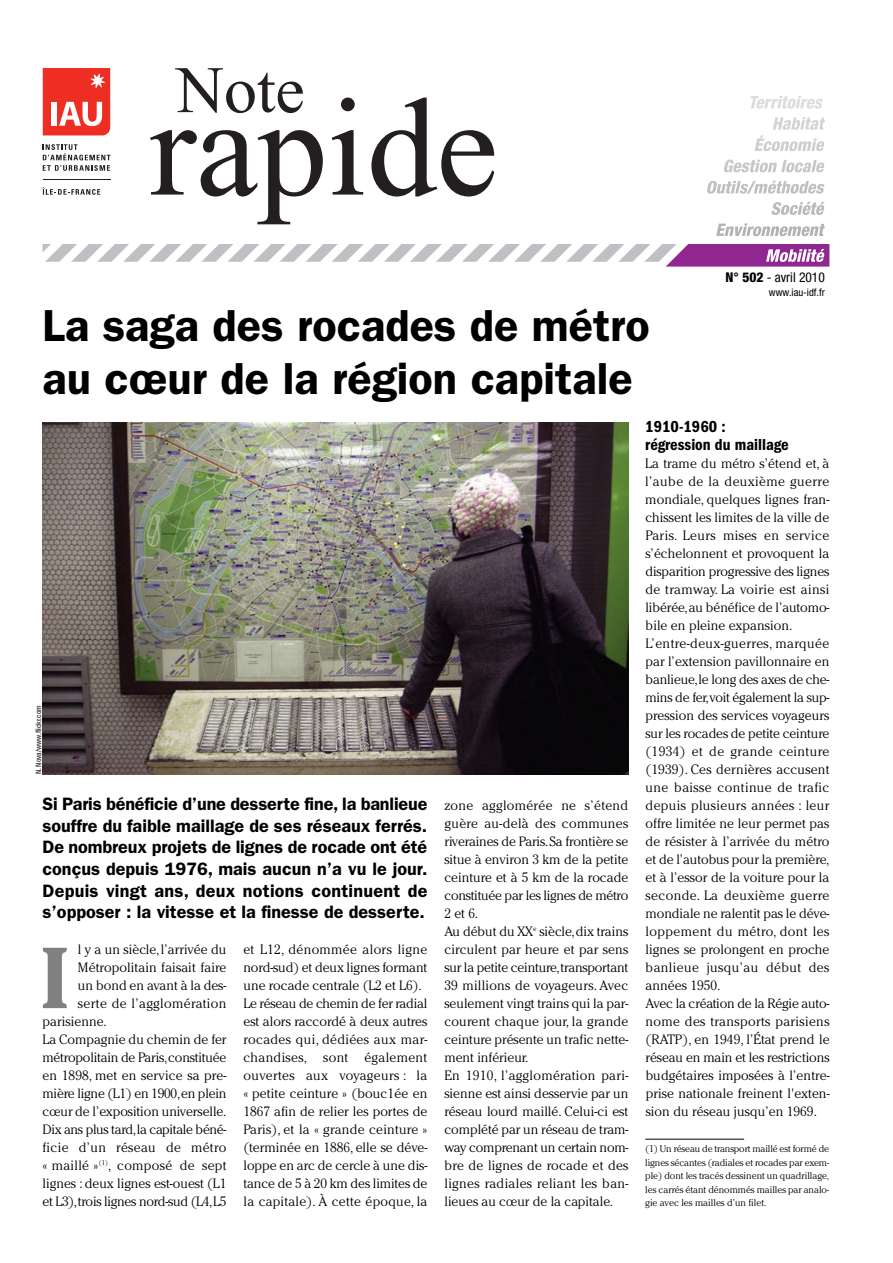
<style>
.page{position:relative;width:893px;height:1263px;background:#fff}
.page>*{position:absolute;margin:0;border:0;box-sizing:border-box;transform-origin:0 0}
.t1{font:139.8px "Times New Roman";color:#231f20}
.t2{font:700 85.8px "Cheltenham";color:#808080}
.t3{font:66.3px "Times New Roman";color:#231f20}
.t4{font:600 45px/52.5px "Franklin Gothic";color:#000}
.t5{font:600 18px/21.6px "Franklin Gothic";color:#000;text-align:justify}
.t6{font:600 condensed 16.5px/18px "Franklin Gothic";color:#000}
.t7{font:300 13.5px/18px "Cheltenham";letter-spacing:.005em;color:#000}
.t8{font:300 13.5px "Cheltenham";letter-spacing:.025em;color:#000}
.t9{font:300 13.5px "Cheltenham";letter-spacing:-.015em;color:#000}
.t10{font:300 13.5px "Cheltenham";letter-spacing:-.02em;color:#000}
.t11{font:300 13.5px "Cheltenham";letter-spacing:-.025em;color:#000}
.t12{font:condensed 13.5px "Helvetica Neue";color:#000}
.t13{font:condensed 10.5px "Helvetica Neue";color:#000}
.t14{font:300 9.75px/13.5px "Cheltenham";letter-spacing:-.005em;color:#000;text-align:justify}
.t15{font:500 condensed 7.5px "Helvetica Neue";color:#333}
.s1{font-weight:800}
</style>
<div class="page">
<svg style="left:716px;top:223px;width:109px;height:13px"></svg>
<svg style="left:771px;top:202px;width:54px;height:13px"></svg>
<svg style="left:707px;top:181px;width:117px;height:13px"></svg>
<svg style="left:724px;top:160px;width:101px;height:12px"></svg>
<svg style="left:755px;top:117px;width:70px;height:34px"></svg>
<svg style="left:750px;top:96px;width:73px;height:13px"></svg>
<svg style="left:43px;top:68px;width:67px;height:67px;background:#f05248"></svg>
<hr style="left:43px;top:179px;width:67px;height:1px;background:#231f20">
<svg style="left:43px;top:144px;width:67px;height:27px"></svg>
<svg style="left:42px;top:187px;width:58px;height:8px"></svg>
<svg style="left:43px;top:244px;width:786px;height:23px"></svg>
<img style="left:43px;top:422px;width:585px;height:352px">
<hr style="left:645px;top:1139px;width:99px;height:1px;background:#000">
<h3 class="t3" style="left:176px;top:66px;width:130px">Note</h3>
<h1 class="t1" style="left:149px;top:98px;width:351px">rapide</h1>
<h3 class="t4" style="left:43px;top:303px;width:609px">La saga des rocades de métro au cœur de la région capitale</h3>
<p class="t12" style="left:725px;top:273px;width:101px"><span class="s1">N° 502</span> - avril 2010</p>
<p class="t13" style="left:769px;top:289px;width:57px">www.iau-idf.fr</p>
<p class="t15" style="left:36px;top:774px;width:71px;rotate:-90deg">N. Nova/www.flickr.com</p>
<p class="t5" style="left:43px;top:795px;width:386px">Si Paris bénéficie d’une desserte fine, la banlieue souffre du faible maillage de ses réseaux ferrés.<br>De nombreux projets de lignes de rocade ont été conçus depuis 1976, mais aucun n’a vu le jour.<br>Depuis vingt ans, deux notions continuent de s’opposer : la vitesse et la finesse de desserte.</p>
<h2 class="t2" style="left:40px;top:948px;width:31px">I</h2>
<p class="t7" style="left:78px;top:941px;width:150px">l y a un siècle,l’arrivée du</p>
<p class="t7" style="left:78px;top:959px;width:150px">Métropolitain faisait faire</p>
<p class="t7" style="left:78px;top:977px;width:150px">un bond en avant à la des-</p>
<p class="t8" style="left:78px;top:998px;width:150px">serte de l’agglomération</p>
<p class="t7" style="left:43px;top:1013px;width:66px">parisienne.</p>
<p class="t7" style="left:43px;top:1031px;width:185px">La Compagnie du chemin de fer</p>
<p class="t9" style="left:43px;top:1052px;width:185px">métropolitain de Paris,constituée</p>
<p class="t7" style="left:43px;top:1067px;width:185px">en 1898, met en service sa pre-</p>
<p class="t9" style="left:43px;top:1088px;width:185px">mière ligne (L1) en 1900,en plein</p>
<p class="t7" style="left:43px;top:1103px;width:185px">cœur de l’exposition universelle.</p>
<p class="t11" style="left:42px;top:1124px;width:185px">Dix ans plus tard,la capitale béné-</p>
<p class="t8" style="left:42px;top:1142px;width:185px">ficie d’un réseau de métro</p>
<p class="t8" style="left:43px;top:1160px;width:185px">« maillé »<sup>(1)</sup>, composé de sept</p>
<p class="t7" style="left:43px;top:1175px;width:185px">lignes : deux lignes est-ouest (L1</p>
<p class="t10" style="left:43px;top:1196px;width:185px">et L3),trois lignes nord-sud (L4,L5</p>
<p class="t7" style="left:243px;top:941px;width:185px">et L12, dénommée alors ligne nord-sud) et deux lignes formant une rocade centrale (L2 et L6).<br>Le réseau de chemin de fer radial est alors raccordé à deux autres rocades qui, dédiées aux mar&shy;chandises, sont également ouvertes aux voyageurs : la « petite ceinture » (bouc1ée en<br>1867 afin de relier les portes de<br>Paris), et la « grande ceinture » (terminée en 1886, elle se déve&shy;loppe en arc de cercle à une dis&shy;tance de 5 à 20 km des limites de la capitale). À cette époque, la</p>
<p class="t7" style="left:444px;top:797px;width:186px">zone agglomérée ne s’étend guère au-delà des communes riveraines de Paris.Sa frontière se situe à environ 3 km de la petite ceinture et à 5 km de la rocade constituée par les lignes de métro<br>2 et 6.<br>Au début du XX<sup>e</sup> siècle,dix trains circulent par heure et par sens sur la petite ceinture,transportant<br>39 millions de voyageurs. Avec seulement vingt trains qui la par&shy;courent chaque jour, la grande ceinture présente un trafic nette&shy;ment inférieur.<br>En 1910, l’agglomération pari&shy;sienne est ainsi desservie par un réseau lourd maillé. Celui-ci est complété par un réseau de tram&shy;way comprenant un certain nom&shy;bre de lignes de rocade et des lignes radiales reliant les ban&shy;lieues au cœur de la capitale.</p>
<p class="t6" style="left:645px;top:419px;width:145px">1910-1960 : régression du maillage</p>
<p class="t7" style="left:645px;top:455px;width:186px">La trame du métro s’étend et, à l’aube de la deuxième guerre mondiale, quelques lignes fran&shy;chissent les limites de la ville de<br>Paris. Leurs mises en service s’échelonnent et provoquent la disparition progressive des lignes de tramway. La voirie est ainsi libérée,au bénéfice de l’automo&shy;bile en pleine expansion.<br>L’entre-deux-guerres, marquée par l’extension pavillonnaire en banlieue,le long des axes de che&shy;mins de fer,voit également la sup&shy;pression des services voyageurs sur les rocades de petite ceinture (1934) et de grande ceinture (1939). Ces dernières accusent une baisse continue de trafic depuis plusieurs années : leur offre limitée ne leur permet pas de résister à l’arrivée du métro et de l’autobus pour la première, et à l’essor de la voiture pour la seconde. La deuxième guerre mondiale ne ralentit pas le déve&shy;loppement du métro, dont les lignes se prolongent en proche banlieue jusqu’au début des années 1950.<br>Avec la création de la Régie auto&shy;nome des transports parisiens (RATP), en 1949, l’État prend le réseau en main et les restrictions budgétaires imposées à l’entre&shy;prise nationale freinent l'exten&shy;sion du réseau jusqu’en 1969.</p>
<p class="t14" style="left:645px;top:1143px;width:185px">(1) Un réseau de transport maillé est formé de lignes sécantes (radiales et rocades par exem&shy;ple) dont les tracés dessinent un quadrillage, les carrés étant dénommés mailles par analo&shy;gie avec les mailles d’un filet.</p>
</div>
